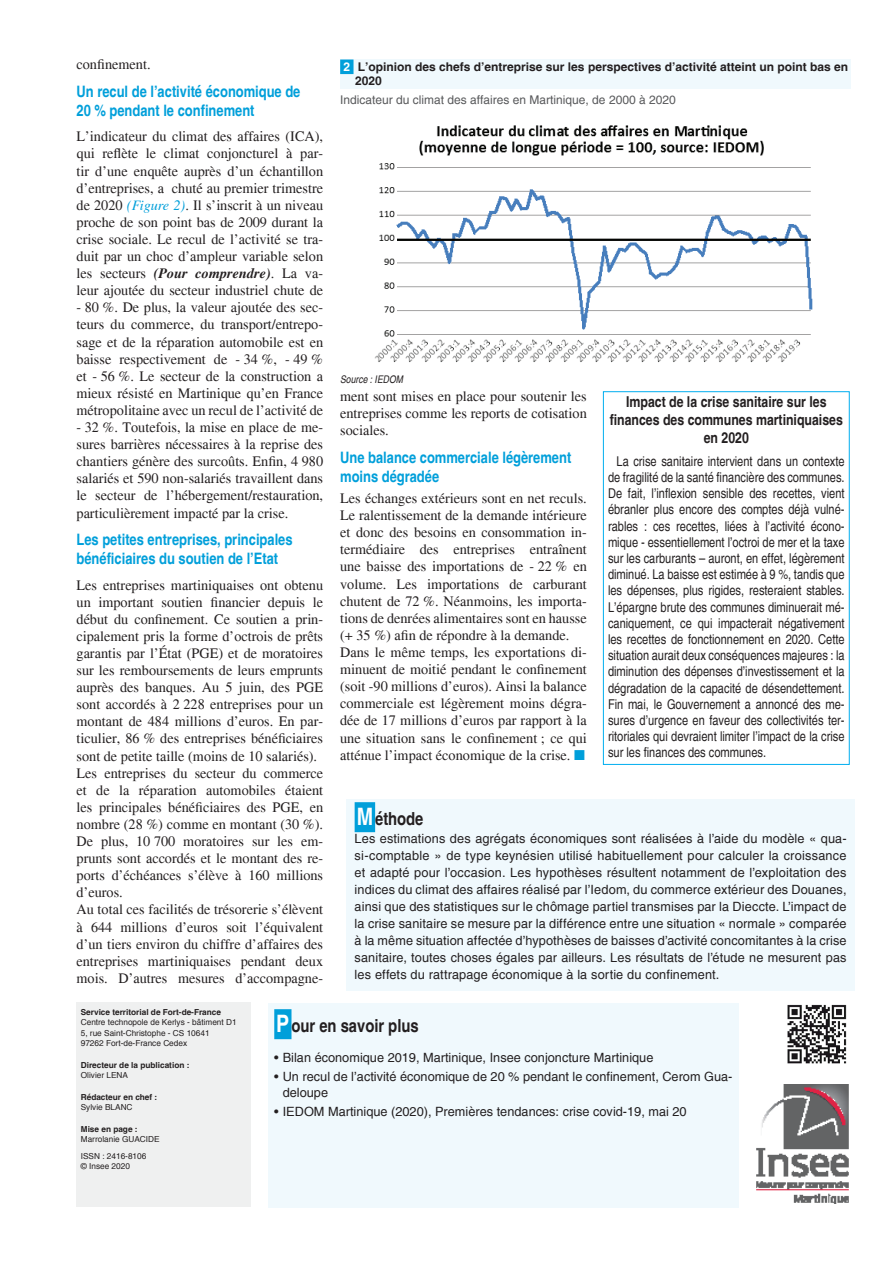
<style>
.page{position:relative;width:893px;height:1263px;background:#fff}
.page>*{position:absolute;margin:0;border:0;box-sizing:border-box;transform-origin:0 0}
.t1{font:700 condensed 18px "Helvetica";color:#231f20}
.t2{font:700 condensed 15.75px/18.9px "Helvetica";color:#009fda}
.t3{font:700 condensed 15px/18px "Helvetica";color:#231f20;text-align:center}
.t4{font:14.25px/17.1px "Times";color:#231f20;text-align:justify}
.t5{font:condensed 13.5px/16.2px "Helvetica";color:#231f20;text-align:justify}
.t6{font:12.75px/17.1px "Helvetica";color:#231f20}
.t7{font:700 12px/14.4px "Helvetica";color:#231f20}
.t8{font:12px "Helvetica";color:#57585a}
.t9{font:italic condensed 10.5px "Helvetica";color:#231f20}
.t10{font:8.25px/10.5px "Helvetica";color:#231f20}
.t11{font:700 8.25px "Helvetica";color:#231f20}
.s1{font-style:italic;color:#009fda}
.s2{font-weight:700;font-style:italic}
.s3{color:#fff}
.s4{font-size:24px;color:#fff}
</style>
<div class="page">
<img style="left:756px;top:1085px;width:93px;height:118px">
<img style="left:787px;top:1004px;width:60px;height:60px">
<div style="left:268px;top:1003px;width:471px;height:205px;background:#f0f9fd"></div>
<div style="left:274px;top:1009px;width:17px;height:30px;background:#009fda"></div>
<div style="left:77px;top:1002px;width:174px;height:204px;background:#eff0f0"></div>
<div style="left:340px;top:60px;width:510px;height:29px;background:#f0f9fd"></div>
<div style="left:340px;top:60px;width:13px;height:14px;background:#009fda"></div>
<div style="left:603px;top:391px;width:247px;height:374px;border:1px solid #00aeef"></div>
<img style="left:374px;top:125px;width:439px;height:238px">
<div style="left:346px;top:799px;width:509px;height:192px;background:#f0f9fd"></div>
<div style="left:355px;top:802px;width:20px;height:30px;background:#009fda"></div>
<p class="t4" style="left:77px;top:56px;width:76px">confinement.</p>
<p class="t2" style="left:77px;top:82px;width:225px">Un recul de l’activité économique de<br>20 % pendant le confinement</p>
<p class="t4" style="left:77px;top:128px;width:248px">L’indicateur du climat des affaires (ICA), qui reflète le climat conjoncturel à par&shy;tir d’une enquête auprès d’un échantillon d’entreprises, a chuté au premier trimestre de 2020 <span class="s1">(Figure 2)</span>. Il s’inscrit à un niveau proche de son point bas de 2009 durant la crise sociale. Le recul de l’activité se tra&shy;duit par un choc d’ampleur variable selon les secteurs <span class="s2">(Pour comprendre)</span>. La va&shy;leur ajoutée du secteur industriel chute de</p>
<p class="t4" style="left:77px;top:299px;width:248px">- 80 %. De plus, la valeur ajoutée des sec&shy;teurs du commerce, du transport/entrepo&shy;sage et de la réparation automobile est en baisse respectivement de - 34 %, - 49 % et - 56 %. Le secteur de la construction a mieux résisté en Martinique qu’en France métropolitaine avec un recul de l’activité de</p>
<p class="t4" style="left:77px;top:419px;width:248px">- 32 %. Toutefois, la mise en place de me&shy;sures barrières nécessaires à la reprise des chantiers génère des surcoûts. Enfin, 4 980 salariés et 590 non-salariés travaillent dans le secteur de l’hébergement/restauration, particulièrement impacté par la crise.</p>
<p class="t2" style="left:77px;top:530px;width:218px">Les petites entreprises, principales bénéficiaires du soutien de l’Etat</p>
<p class="t4" style="left:77px;top:576px;width:248px;text-align:left">Les entreprises martiniquaises ont obtenu un important soutien financier depuis le début du confinement. Ce soutien a prin&shy;cipalement pris la forme d’octrois de prêts garantis par l’État (PGE) et de moratoires sur les remboursements de leurs emprunts auprès des banques. Au 5 juin, des PGE sont accordés à 2 228 entreprises pour un montant de 484 millions d’euros. En par&shy;ticulier, 86 % des entreprises bénéficiaires sont de petite taille (moins de 10 salariés).<br>Les entreprises du secteur du commerce et de la réparation automobiles étaient les principales bénéficiaires des PGE, en nombre (28 %) comme en montant (30 %).<br>De plus, 10 700 moratoires sur les em&shy;prunts sont accordés et le montant des re&shy;ports d’échéances s’élève à 160 millions d’euros.<br>Au total ces facilités de trésorerie s’élèvent à 644 millions d’euros soit l’équivalent d’un tiers environ du chiffre d’affaires des entreprises martiniquaises pendant deux mois. D’autres mesures d’accompagne-</p>
<p class="t7" style="left:355px;top:59px;width:494px;text-indent:-12px"><span class="s3">2</span> L’opinion des chefs d’entreprise sur les perspectives d’activité atteint un point bas en<br>2020</p>
<p class="t8" style="left:340px;top:93px;width:337px">Indicateur du climat des affaires en Martinique, de 2000 à 2020</p>
<p class="t9" style="left:340px;top:374px;width:64px">Source : IEDOM</p>
<p class="t4" style="left:340px;top:388px;width:248px">ment sont mises en place pour soutenir les entreprises comme les reports de cotisation sociales.</p>
<p class="t2" style="left:340px;top:448px;width:233px">Une balance commerciale légèrement moins dégradée</p>
<p class="t4" style="left:340px;top:490px;width:248px;text-align:left">Les échanges extérieurs sont en net reculs.<br>Le ralentissement de la demande intérieure et donc des besoins en consommation in&shy;termédiaire des entreprises entraînent une baisse des importations de - 22 % en volume. Les importations de carburant chutent de 72 %. Néanmoins, les importa&shy;tions de denrées alimentaires sont en hausse (+ 35 %) afin de répondre à la demande.<br>Dans le même temps, les exportations di&shy;minuent de moitié pendant le confinement (soit -90 millions d’euros). Ainsi la balance commerciale est légèrement moins dégra&shy;dée de 17 millions d’euros par rapport à la une situation sans le confinement ; ce qui atténue l’impact économique de la crise.</p>
<p class="t3" style="left:610px;top:393px;width:235px">Impact de la crise sanitaire sur les finances des communes martiniquaises en 2020</p>
<p class="t5" style="left:608px;top:453px;width:238px;text-indent:9px">La crise sanitaire intervient dans un contexte de fragilité de la santé financière des communes.<br>De fait, l’inflexion sensible des recettes, vient ébranler plus encore des comptes déjà vulné&shy;rables : ces recettes, liées à l’activité écono&shy;mique - essentiellement l’octroi de mer et la taxe sur les carburants – auront, en effet, légèrement diminué. La baisse est estimée à 9 %, tandis que les dépenses, plus rigides, resteraient stables.<br>L’épargne brute des communes diminuerait mé&shy;caniquement, ce qui impacterait négativement les recettes de fonctionnement en 2020. Cette situation aurait deux conséquences majeures : la diminution des dépenses d’investissement et la dégradation de la capacité de désendettement.<br>Fin mai, le Gouvernement a annoncé des me&shy;sures d’urgence en faveur des collectivités ter&shy;ritoriales qui devraient limiter l’impact de la crise sur les finances des communes.</p>
<p class="t1" style="left:357px;top:808px;width:68px"><span class="s4">M</span>éthode</p>
<p class="t6" style="left:355px;top:830px;width:493px;text-align:justify">Les estimations des agrégats économiques sont réalisées à l’aide du modèle « qua&shy;si-comptable » de type keynésien utilisé habituellement pour calculer la croissance et adapté pour l’occasion. Les hypothèses résultent notamment de l’exploitation des indices du climat des affaires réalisé par l’Iedom, du commerce extérieur des Douanes, ainsi que des statistiques sur le chômage partiel transmises par la Dieccte. L’impact de la crise sanitaire se mesure par la différence entre une situation « normale » comparée à la même situation affectée d’hypothèses de baisses d’activité concomitantes à la crise sanitaire, toutes choses égales par ailleurs. Les résultats de l’étude ne mesurent pas les effets du rattrapage économique à la sortie du confinement.</p>
<p class="t11" style="left:81px;top:1007px;width:142px">Service territorial de Fort-de-France</p>
<p class="t10" style="left:81px;top:1017px;width:157px">Centre technopole de Kerlys - bâtiment D1<br>5, rue Saint-Christophe - CS 10641<br>97262 Fort-de-France Cedex</p>
<p class="t11" style="left:81px;top:1060px;width:110px">Directeur de la publication :</p>
<p class="t10" style="left:81px;top:1070px;width:49px">Olivier LENA</p>
<p class="t11" style="left:81px;top:1092px;width:78px">Rédacteur en chef :</p>
<p class="t10" style="left:81px;top:1102px;width:53px">Sylvie BLANC</p>
<p class="t11" style="left:81px;top:1123px;width:58px">Mise en page :</p>
<p class="t10" style="left:81px;top:1131px;width:80px;line-height:17px">Marrolanie GUACIDE<br>ISSN : 2416-8106</p>
<p class="t10" style="left:81px;top:1161px;width:51px">© Insee 2020</p>
<p class="t1" style="left:276px;top:1014px;width:144px"><span class="s4">P</span>our en savoir plus</p>
<p class="t6" style="left:274px;top:1049px;width:381px">• Bilan économique 2019, Martinique, Insee conjoncture Martinique</p>
<p class="t6" style="left:283px;top:1069px;width:451px;line-height:15.3px;text-indent:-9px">• Un recul de l’activité économique de 20 % pendant le confinement, Cerom Gua&shy;deloupe</p>
<p class="t6" style="left:274px;top:1103px;width:414px">• IEDOM Martinique (2020), Premières tendances: crise covid-19, mai 20</p>
</div>
